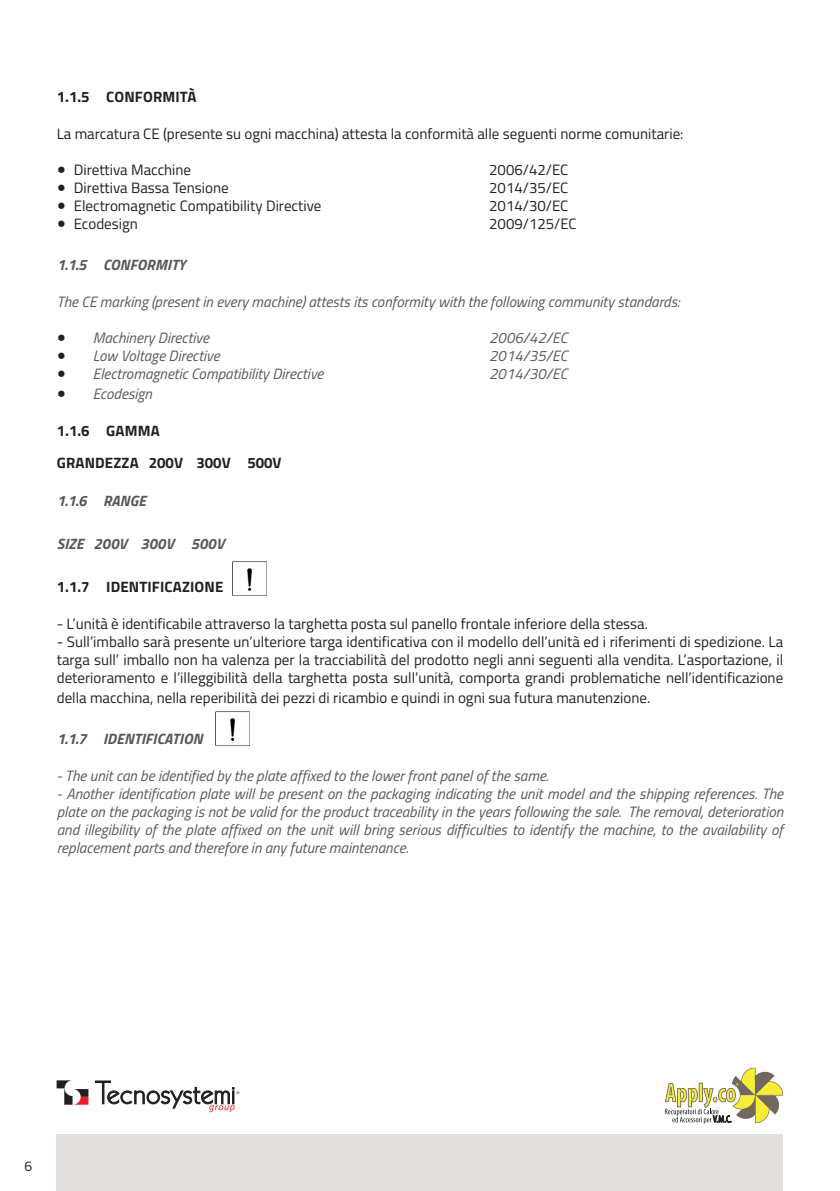
<style>
.page{position:relative;width:840px;height:1191px;background:#fff}
.page>*{position:absolute;margin:0;border:0;box-sizing:border-box;transform-origin:0 0}
.t1{font:15px/18.4px "Titillium Web";color:#231f20;text-align:justify}
.t2{font:italic 15px/18px "Titillium Web";color:#57585a;text-align:justify}
.t3{font:700 15px/32px "Titillium Web";letter-spacing:.01em;color:#231f20}
.t4{font:italic 700 15px "Titillium Web";letter-spacing:.01em;color:#57585a}
.t5{font:14px "Titillium Web";color:#231f20}
.s1{font-family:"Minion Pro";font-size:24px}
.s2{font-family:"Minion Pro";font-style:normal;font-size:24px;color:#231f20}
</style>
<div class="page">
<svg style="left:57px;top:1080px;width:31px;height:24px"></svg>
<svg style="left:95px;top:1080px;width:144px;height:32px"></svg>
<svg style="left:664px;top:1067px;width:118px;height:57px"></svg>
<div style="left:57px;top:1134px;width:725px;height:57px;background:#e3dfde"></div>
<img style="left:215px;top:711px;width:34px;height:34px">
<img style="left:232px;top:562px;width:34px;height:33px">
<p class="t3" style="left:57px;top:80px;width:141px">1.1.5 CONFORMITÀ</p>
<p class="t1" style="left:57px;top:124px;width:628px">La marcatura CE (presente su ogni macchina) attesta la conformità alle seguenti norme comunitarie:</p>
<p class="t1" style="left:57px;top:160px;width:136px"><span class="s1">•</span> Direttiva Macchine</p>
<p class="t1" style="left:489px;top:160px;width:81px">2006/42/EC</p>
<p class="t1" style="left:57px;top:178px;width:173px"><span class="s1">•</span> Direttiva Bassa Tensione</p>
<p class="t1" style="left:489px;top:178px;width:81px">2014/35/EC</p>
<p class="t1" style="left:57px;top:196px;width:266px"><span class="s1">•</span> Electromagnetic Compatibility Directive</p>
<p class="t1" style="left:489px;top:196px;width:81px">2014/30/EC</p>
<p class="t1" style="left:57px;top:214px;width:83px"><span class="s1">•</span> Ecodesign</p>
<p class="t1" style="left:489px;top:214px;width:89px">2009/125/EC</p>
<p class="t4" style="left:57px;top:253px;width:130px">1.1.5 CONFORMITY</p>
<p class="t2" style="left:57px;top:292px;width:624px">The CE marking (present in every machine) attests its conformity with the following community standards:</p>
<p class="t2" style="left:57px;top:328px;width:154px"><span class="s2">•</span> Machinery Directive</p>
<p class="t2" style="left:489px;top:328px;width:79px">2006/42/EC</p>
<p class="t2" style="left:57px;top:346px;width:164px"><span class="s2">•</span> Low Voltage Directive</p>
<p class="t2" style="left:489px;top:346px;width:79px">2014/35/EC</p>
<p class="t2" style="left:57px;top:364px;width:268px"><span class="s2">•</span> Electromagnetic Compatibility Directive</p>
<p class="t2" style="left:489px;top:364px;width:79px">2014/30/EC</p>
<p class="t2" style="left:57px;top:383px;width:97px"><span class="s2">•</span> Ecodesign</p>
<p class="t3" style="left:57px;top:414px;width:226px">1.1.6 GAMMA<br>GRANDEZZA 200V 300V 500V</p>
<p class="t4" style="left:57px;top:489px;width:91px">1.1.6 RANGE</p>
<p class="t4" style="left:57px;top:532px;width:169px">SIZE 200V 300V 500V</p>
<p class="t3" style="left:57px;top:570px;width:168px">1.1.7 IDENTIFICAZIONE</p>
<p class="t1" style="left:57px;top:614px;width:592px">- L’unità è identificabile attraverso la targhetta posta sul panello frontale inferiore della stessa.</p>
<p class="t1" style="left:57px;top:632px;width:727px">- Sull’imballo sarà presente un’ulteriore targa identificativa con il modello dell’unità ed i riferimenti di spedizione. La targa sull’ imballo non ha valenza per la tracciabilità del prodotto negli anni seguenti alla vendita. L’asportazione, il deterioramento e l’illeggibilità della targhetta posta sull’unità, comporta grandi problematiche nell’identificazione della macchina, nella reperibilità dei pezzi di ricambio e quindi in ogni sua futura manutenzione.</p>
<p class="t4" style="left:57px;top:726px;width:147px">1.1.7 IDENTIFICATION</p>
<p class="t2" style="left:57px;top:765px;width:493px">- The unit can be identified by the plate affixed to the lower front panel of the same.</p>
<p class="t2" style="left:57px;top:783px;width:727px">- Another identification plate will be present on the packaging indicating the unit model and the shipping references. The plate on the packaging is not be valid for the product traceability in the years following the sale. The removal, deterioration and illegibility of the plate affixed on the unit will bring serious difficulties to identify the machine, to the availability of replacement parts and therefore in any future maintenance.</p>
<p class="t5" style="left:24px;top:1156px;width:9px">6</p>
</div>
